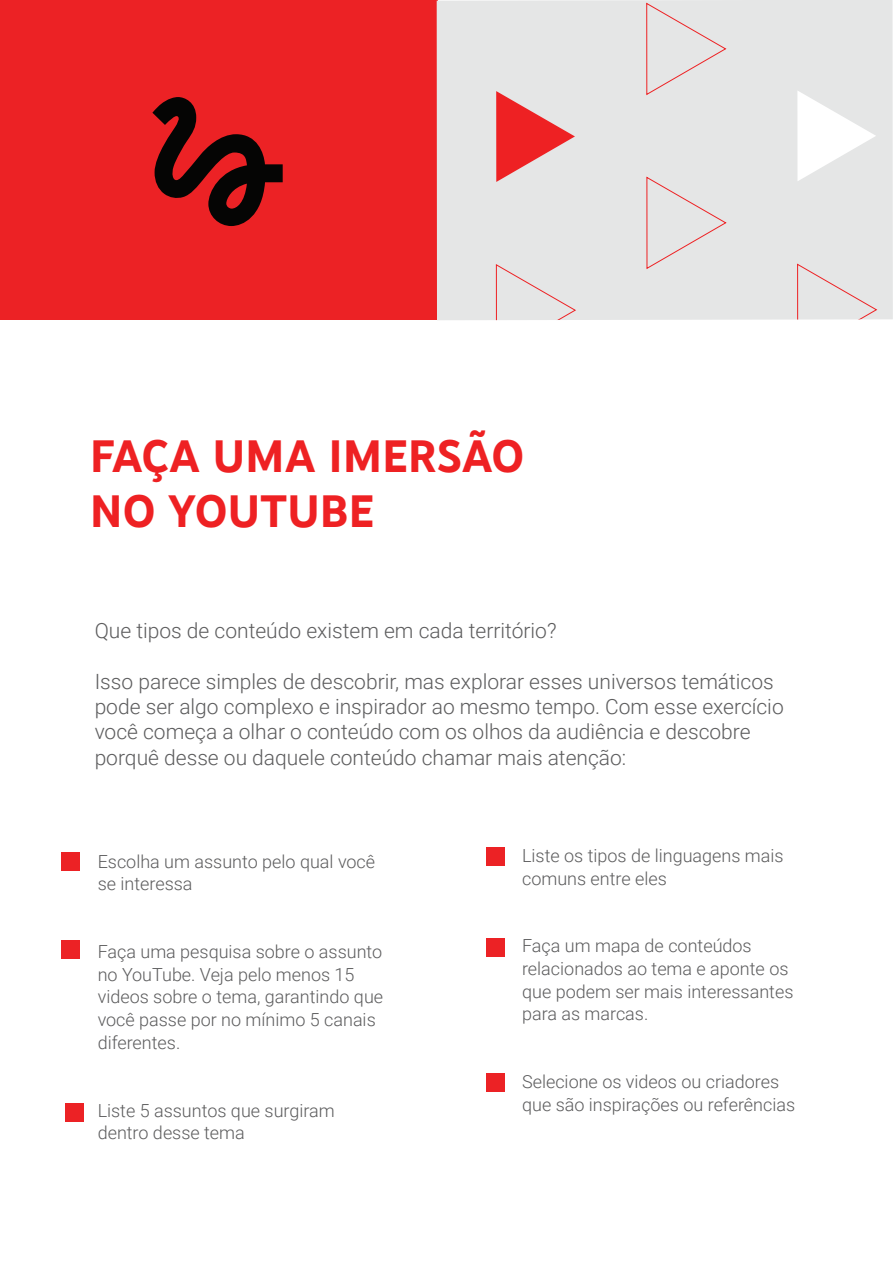
<style>
.page{position:relative;width:893px;height:1263px;background:#fff}
.page>*{position:absolute;margin:0;border:0;box-sizing:border-box;transform-origin:0 0}
.t1{font:700 46.5px/55.8px "You Tube Sans";color:#ee2123}
.t2{font:300 21px/25.2px "Roboto";color:#5c5c5d}
.t3{font:300 18px/22.6px "Roboto";color:#5c5c5d}
</style>
<div class="page">
<div style="left:0;top:0;width:437px;height:320px;background:#ec2225"></div>
<div style="left:65px;top:1104px;width:19px;height:18px;background:#ec2225"></div>
<div style="left:62px;top:941px;width:18px;height:18px;background:#ec2225"></div>
<div style="left:62px;top:852px;width:18px;height:18px;background:#ec2225"></div>
<div style="left:486px;top:847px;width:19px;height:19px;background:#ec2225"></div>
<div style="left:486px;top:938px;width:19px;height:18px;background:#ec2225"></div>
<div style="left:486px;top:1073px;width:19px;height:19px;background:#ec2225"></div>
<svg style="left:152px;top:97px;width:131px;height:129px"></svg>
<div style="left:437px;top:0;width:456px;height:320px;background:#e5e6e6"></div>
<svg style="left:496px;top:91px;width:79px;height:91px;background:#e98384"></svg>
<svg style="left:495px;top:264px;width:82px;height:56px;background:#e5dede"></svg>
<svg style="left:646px;top:2px;width:81px;height:93px;background:#e5dede"></svg>
<svg style="left:646px;top:176px;width:81px;height:93px;background:#e5dede"></svg>
<svg style="left:797px;top:90px;width:79px;height:91px"></svg>
<svg style="left:797px;top:263px;width:81px;height:57px;background:#e5dfdf"></svg>
<h1 class="t1" style="left:90px;top:424px;width:436px">FAÇA UMA IMERSÃO<br>NO YOUTUBE</h1>
<p class="t2" style="left:95px;top:618px;width:463px">Que tipos de conteúdo existem em cada território?</p>
<p class="t2" style="left:95px;top:668px;width:691px">Isso parece simples de descobrir, mas explorar esses universos temáticos pode ser algo complexo e inspirador ao mesmo tempo. Com esse exercício você começa a olhar o conteúdo com os olhos da audiência e descobre porquê desse ou daquele conteúdo chamar mais atenção:</p>
<p class="t3" style="left:98px;top:849px;width:279px">Escolha um assunto pelo qual você se interessa</p>
<p class="t3" style="left:98px;top:940px;width:287px">Faça uma pesquisa sobre o assunto no YouTube. Veja pelo menos 15 videos sobre o tema, garantindo que você passe por no mínimo 5 canais diferentes.</p>
<p class="t3" style="left:98px;top:1098px;width:239px">Liste 5 assuntos que surgiram dentro desse tema</p>
<p class="t3" style="left:522px;top:843px;width:263px">Liste os tipos de linguagens mais comuns entre eles</p>
<p class="t3" style="left:522px;top:934px;width:273px">Faça um mapa de conteúdos relacionados ao tema e aponte os que podem ser mais interessantes para as marcas.</p>
<p class="t3" style="left:522px;top:1070px;width:275px">Selecione os videos ou criadores que são inspirações ou referências</p>
</div>
